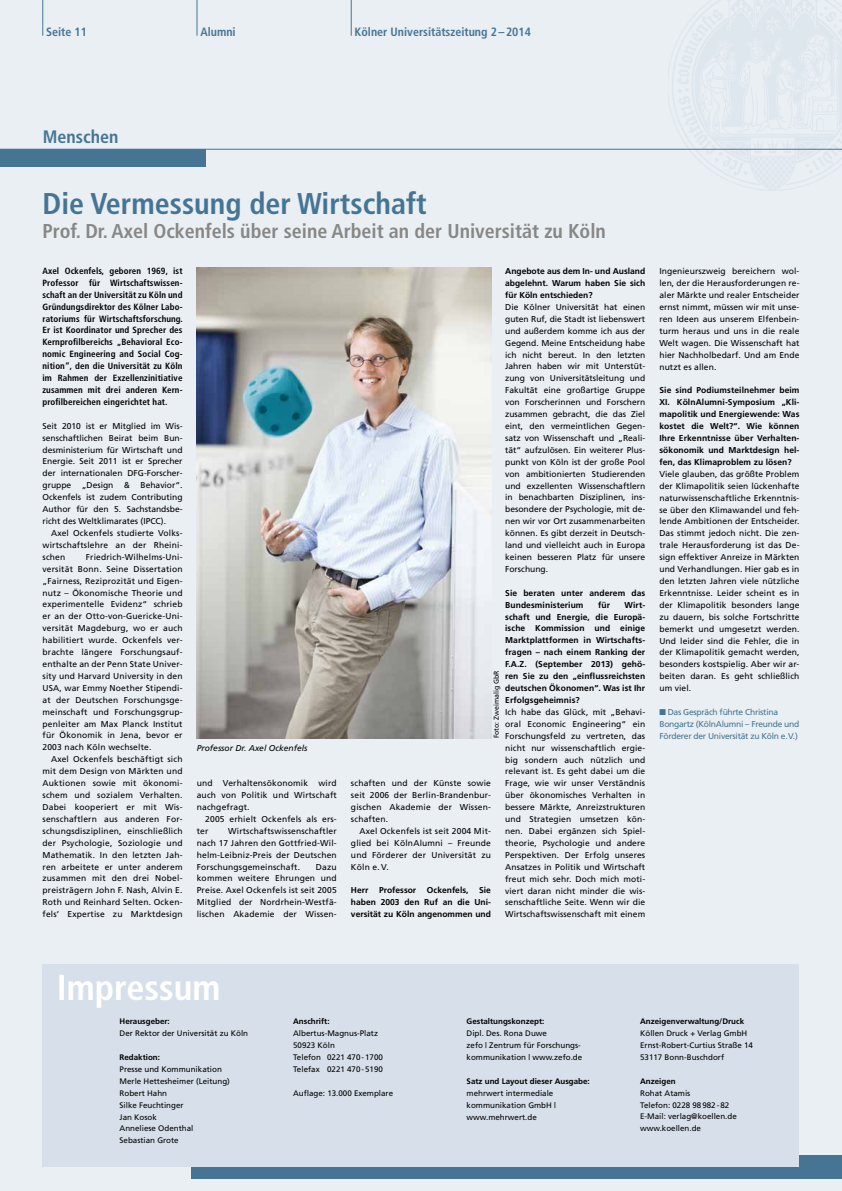
<style>
.page{position:relative;width:842px;height:1191px;background:#eaeff4}
.page>*{position:absolute;margin:0;border:0;box-sizing:border-box;transform-origin:0 0}
.t1{font:700 condensed 36px "Frutiger";color:#fff}
.t2{font:700 condensed 30px "Frutiger";color:#467593}
.t3{font:700 condensed 20px "Frutiger";color:#878786}
.t4{font:700 condensed 18px "Frutiger";color:#467593}
.t5{font:700 condensed 12px "Frutiger";color:#467593}
.t6{font:700 condensed 9px/11.9px "Frutiger";letter-spacing:.01em;color:#000;text-align:justify}
.t7{font:8.5px/11.9px "Frutiger";letter-spacing:.02em;color:#000;text-align:justify}
.t8{font:700 8.5px/11.9px "Frutiger";letter-spacing:.01em;color:#000;text-align:justify}
.t9{font:8.5px/11.9px "Frutiger";letter-spacing:-.03em;color:#467593}
.t10{font:italic 8.5px "Frutiger";color:#000}
.t11{font:8px/11.9px "Frutiger";color:#000}
.t12{font:700 8px "Frutiger";color:#000}
.t13{font:7px "Frutiger";color:#000}
</style>
<div class="page">
<hr style="left:0;top:149px;width:842px;height:1px;background:#467593">
<hr style="left:43px;top:0;width:1px;height:36px;background:#467593">
<hr style="left:197px;top:0;width:1px;height:36px;background:#467593">
<hr style="left:351px;top:0;width:1px;height:36px;background:#467593">
<div style="left:0;top:149px;width:205px;height:18px;background:#467593"></div>
<img style="left:197px;top:268px;width:294px;height:470px">
<div style="left:191px;top:1155px;width:651px;height:24px;background:#467593"></div>
<div style="left:43px;top:964px;width:756px;height:203px;background:#d7e0ea"></div>
<h3 class="t5" style="left:46px;top:24px;width:42px">Seite 11</h3>
<h3 class="t5" style="left:200px;top:24px;width:37px">Alumni</h3>
<h3 class="t5" style="left:355px;top:24px;width:178px">Kölner Universitätszeitung 2–2014</h3>
<h3 class="t4" style="left:43px;top:126px;width:77px">Menschen</h3>
<h2 class="t2" style="left:43px;top:186px;width:386px">Die Vermessung der Wirtschaft</h2>
<h3 class="t3" style="left:43px;top:219px;width:565px">Prof. Dr. Axel Ockenfels über seine Arbeit an der Universität zu Köln</h3>
<p class="t6" style="left:43px;top:265px;width:142px">Axel Ockenfels, geboren 1969, ist Professor für Wirtschaftswissen&shy;schaft an der Universität zu Köln und Gründungsdirektor des Kölner Labo&shy;ratoriums für Wirtschaftsforschung.<br>Er ist Koordinator und Sprecher des Kernprofilbereichs „Behavioral Eco&shy;nomic Engineering and Social Cog&shy;nition“, den die Universität zu Köln im Rahmen der Exzellenzinitiative zusammen mit drei anderen Kern&shy;profilbereichen eingerichtet hat.</p>
<p class="t7" style="left:43px;top:420px;width:142px">Seit 2010 ist er Mitglied im Wis&shy;senschaftlichen Beirat beim Bun&shy;desministerium für Wirtschaft und Energie. Seit 2011 ist er Sprecher der internationalen DFG-Forscher&shy;gruppe „Design &amp; Behavior“.<br>Ockenfels ist zudem Contributing Author für den 5. Sachstandsbe&shy;richt des Weltklimarates (IPCC).</p>
<p class="t7" style="left:43px;top:527px;width:142px;text-indent:8px">Axel Ockenfels studierte Volks&shy;wirtschaftslehre an der Rheini&shy;schen</p>
<p class="t7" style="left:43px;top:551px;width:142px;text-indent:43px">Friedrich-Wilhelms-Uni&shy;versität Bonn. Seine Dissertation „Fairness, Reziprozität und Eigen&shy;nutz – Ökonomische Theorie und experimentelle Evidenz“ schrieb er an der Otto-von-Guericke-Uni&shy;versität Magdeburg, wo er auch habilitiert wurde. Ockenfels ver&shy;brachte längere Forschungsauf&shy;enthalte an der Penn State Univer&shy;sity und Harvard University in den USA, war Emmy Noether Stipendi&shy;at der Deutschen Forschungsge&shy;meinschaft und Forschungsgrup&shy;penleiter am Max Planck Institut für Ökonomik in Jena, bevor er 2003 nach Köln wechselte.</p>
<p class="t7" style="left:43px;top:753px;width:142px;text-indent:8px">Axel Ockenfels beschäftigt sich mit dem Design von Märkten und Auktionen sowie mit ökonomi&shy;schem und sozialem Verhalten.<br>Dabei kooperiert er mit Wis&shy;senschaftlern aus anderen For&shy;schungsdisziplinen, einschließlich der Psychologie, Soziologie und Mathematik. In den letzten Jah&shy;ren arbeitete er unter anderem zusammen mit den drei Nobel&shy;preisträgern John F. Nash, Alvin E.<br>Roth und Reinhard Selten. Ocken&shy;fels’ Expertise zu Marktdesign</p>
<p class="t10" style="left:197px;top:743px;width:112px">Professor Dr. Axel Ockenfels</p>
<p class="t7" style="left:197px;top:777px;width:142px">und Verhaltensökonomik wird auch von Politik und Wirtschaft nachgefragt.</p>
<p class="t7" style="left:197px;top:813px;width:142px;text-indent:8px">2005 erhielt Ockenfels als ers&shy;ter</p>
<p class="t7" style="left:197px;top:825px;width:142px;text-indent:31px">Wirtschaftswissenschaftler nach 17 Jahren den Gottfried-Wil&shy;helm-Leibniz-Preis der Deutschen Forschungsgemeinschaft.</p>
<p class="t7" style="left:197px;top:860px;width:142px;text-indent:119px">Dazu kommen weitere Ehrungen und Preise. Axel Ockenfels ist seit 2005<br>Mitglied der Nordrhein-Westfä&shy;lischen Akademie der Wissen-</p>
<p class="t8" style="left:505px;top:265px;width:142px">Angebote aus dem In- und Ausland abgelehnt. Warum haben Sie sich für Köln entschieden?</p>
<p class="t7" style="left:505px;top:301px;width:142px">Die Kölner Universität hat einen guten Ruf, die Stadt ist liebenswert und außerdem komme ich aus der Gegend. Meine Entscheidung habe ich nicht bereut. In den letzten Jahren haben wir mit Unterstüt&shy;zung von Universitätsleitung und Fakultät eine großartige Gruppe von Forscherinnen und Forschern zusammen gebracht, die das Ziel eint, den vermeintlichen Gegen&shy;satz von Wissenschaft und „Reali&shy;tät“ aufzulösen. Ein weiterer Plus&shy;punkt von Köln ist der große Pool von ambitionierten Studierenden und exzellenten Wissenschaftlern in benachbarten Disziplinen, ins&shy;besondere der Psychologie, mit de&shy;nen wir vor Ort zusammenarbeiten können. Es gibt derzeit in Deutsch&shy;land und vielleicht auch in Europa keinen besseren Platz für unsere Forschung.</p>
<p class="t8" style="left:505px;top:587px;width:142px">Sie beraten unter anderem das<br>Bundesministerium</p>
<p class="t8" style="left:598px;top:598px;width:13px">für</p>
<p class="t8" style="left:505px;top:598px;width:142px;text-indent:119px">Wirt&shy;schaft und Energie, die Europä&shy;ische Kommission und einige Marktplattformen in Wirtschafts&shy;fragen – nach einem Ranking der F.A.Z. (September 2013) gehö&shy;ren Sie zu den „einflussreichsten deutschen Ökonomen“. Was ist Ihr Erfolgsgeheimnis?</p>
<p class="t7" style="left:505px;top:706px;width:142px">Ich habe das Glück, mit „Behavi&shy;oral Economic Engineering“ ein Forschungsfeld zu vertreten, das nicht nur wissenschaftlich ergie&shy;big sondern auch nützlich und relevant ist. Es geht dabei um die Frage, wie wir unser Verständnis über ökonomisches Verhalten in bessere Märkte, Anreizstrukturen und Strategien umsetzen kön&shy;nen. Dabei ergänzen sich Spiel&shy;theorie, Psychologie und andere Perspektiven. Der Erfolg unseres Ansatzes in Politik und Wirtschaft freut mich sehr. Doch mich moti&shy;viert daran nicht minder die wis&shy;senschaftliche Seite. Wenn wir die Wirtschaftswissenschaft mit einem</p>
<p class="t13" style="left:492px;top:738px;width:70px;rotate:-90deg">Foto: Zweimalig GbR</p>
<p class="t7" style="left:351px;top:777px;width:142px">schaften und der Künste sowie seit 2006 der Berlin-Brandenbur&shy;gischen Akademie der Wissen&shy;schaften.</p>
<p class="t7" style="left:351px;top:825px;width:142px;text-indent:8px">Axel Ockenfels ist seit 2004 Mit&shy;glied bei KölnAlumni – Freunde und Förderer der Universität zu Köln e.V.</p>
<p class="t8" style="left:351px;top:884px;width:19px">Herr</p>
<p class="t8" style="left:379px;top:884px;width:39px">Professor</p>
<p class="t8" style="left:427px;top:884px;width:43px">Ockenfels,</p>
<p class="t8" style="left:351px;top:884px;width:142px;text-indent:128px">Sie haben 2003 den Ruf an die Uni&shy;versität zu Köln angenommen und</p>
<p class="t7" style="left:659px;top:265px;width:142px">Ingenieurszweig bereichern wol&shy;len, der die Herausforderungen re&shy;aler Märkte und realer Entscheider ernst nimmt, müssen wir mit unse&shy;ren Ideen aus unserem Elfenbein&shy;turm heraus und uns in die reale Welt wagen. Die Wissenschaft hat hier Nachholbedarf. Und am Ende nutzt es allen.</p>
<p class="t8" style="left:659px;top:384px;width:142px">Sie sind Podiumsteilnehmer beim XI. KölnAlumni-Symposium „Kli&shy;mapolitik und Energiewende: Was kostet die Welt?“. Wie können Ihre Erkenntnisse über Verhalten&shy;sökonomik und Marktdesign hel&shy;fen, das Klimaproblem zu lösen?</p>
<p class="t7" style="left:659px;top:468px;width:142px">Viele glauben, das größte Problem der Klimapolitik seien lückenhafte naturwissenschaftliche Erkenntnis&shy;se über den Klimawandel und feh&shy;lende Ambitionen der Entscheider.<br>Das stimmt jedoch nicht. Die zen&shy;trale Herausforderung ist das De&shy;sign effektiver Anreize in Märkten und Verhandlungen. Hier gab es in den letzten Jahren viele nützliche Erkenntnisse. Leider scheint es in der Klimapolitik besonders lange zu dauern, bis solche Fortschritte bemerkt und umgesetzt werden.<br>Und leider sind die Fehler, die in der Klimapolitik gemacht werden, besonders kostspielig. Aber wir ar&shy;beiten daran. Es geht schließlich um viel.</p>
<p class="t9" style="left:659px;top:706px;width:141px">■ Das Gespräch führte Christina<br>Bongartz (KölnAlumni – Freunde und<br>Förderer der Universität zu Köln e.V.)</p>
<h1 class="t1" style="left:57px;top:966px;width:165px">Impressum</h1>
<p class="t12" style="left:120px;top:1016px;width:52px">Herausgeber:</p>
<p class="t11" style="left:120px;top:1027px;width:130px">Der Rektor der Universität zu Köln</p>
<p class="t12" style="left:120px;top:1052px;width:42px">Redaktion:</p>
<p class="t11" style="left:120px;top:1063px;width:112px">Presse und Kommunikation<br>Merle Hettesheimer (Leitung)<br>Robert Hahn<br>Silke Feuchtinger<br>Jan Kosok<br>Anneliese Odenthal<br>Sebastian Grote</p>
<p class="t12" style="left:293px;top:1016px;width:38px">Anschrift:</p>
<p class="t11" style="left:293px;top:1027px;width:91px">Albertus-Magnus-Platz<br>50923 Köln<br>Telefon 0221 470-1700<br>Telefax 0221 470-5190</p>
<p class="t11" style="left:293px;top:1086px;width:102px">Auflage: 13.000 Exemplare</p>
<p class="t12" style="left:467px;top:1016px;width:79px">Gestaltungskonzept:</p>
<p class="t11" style="left:467px;top:1027px;width:117px">Dipl. Des. Rona Duwe<br>zefo | Zentrum für Forschungs&shy;kommunikation | www.zefo.de</p>
<p class="t12" style="left:467px;top:1076px;width:125px">Satz und Layout dieser Ausgabe:</p>
<p class="t11" style="left:467px;top:1086px;width:91px">mehrwert intermediale kommunikation GmbH | www.mehrwert.de</p>
<p class="t12" style="left:640px;top:1016px;width:106px">Anzeigenverwaltung/Druck</p>
<p class="t11" style="left:640px;top:1027px;width:114px">Köllen Druck + Verlag GmbH<br>Ernst-Robert-Curtius Straße 14<br>53117 Bonn-Buschdorf</p>
<p class="t12" style="left:640px;top:1076px;width:37px">Anzeigen</p>
<p class="t11" style="left:640px;top:1086px;width:98px">Rohat Atamis<br>Telefon: 0228 98982-82<br>E-Mail: verlag@koellen.de www.koellen.de</p>
</div>
